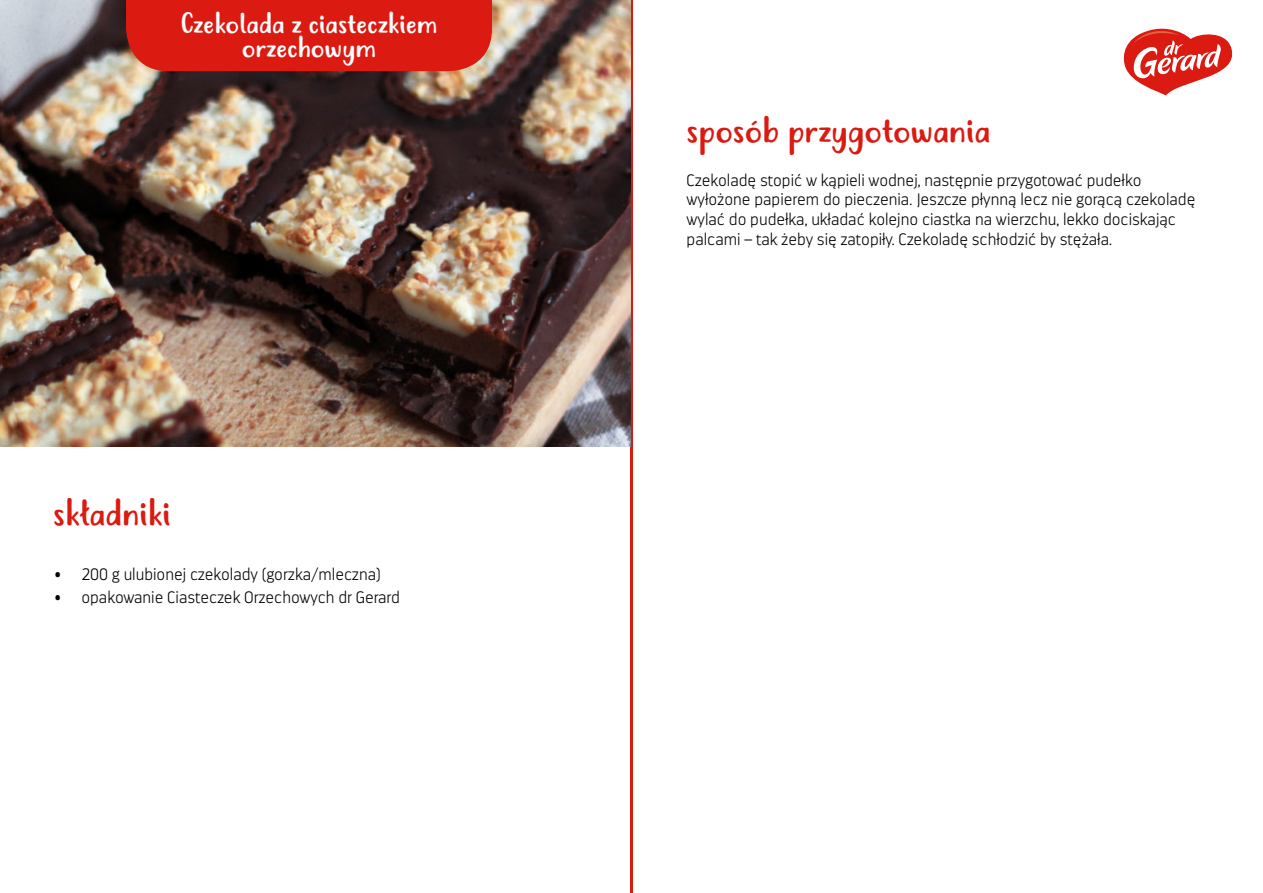
<style>
.page{position:relative;width:1263px;height:893px;background:#fff}
.page>*{position:absolute;margin:0;border:0;box-sizing:border-box;transform-origin:0 0}
.t1{font:34.5px "Justtellmewhat";color:#db1b12}
.t2{font:27px/24px "Justtellmewhat";color:#fff;text-align:center}
.t3{font:200 16.5px/19.8px "Darwin";color:#000}
</style>
<div class="page">
<hr style="left:630px;top:0;width:3px;height:893px;background:#db1b12">
<svg style="left:1123px;top:28px;width:110px;height:67px"></svg>
<img style="left:0;top:0;width:630px;height:446px">
<div style="left:126px;top:0;width:366px;height:71px;background:#db1b12"></div>
<h2 class="t2" style="left:180px;top:14px;width:258px">Czekolada z ciasteczkiem orzechowym</h2>
<h1 class="t1" style="left:53px;top:492px;width:119px">składniki</h1>
<p class="t3" style="left:54px;top:565px;width:328px">• 200 g ulubionej czekolady (gorzka/mleczna)</p>
<p class="t3" style="left:54px;top:587px;width:347px">• opakowanie Ciasteczek Orzechowych dr Gerard</p>
<h1 class="t1" style="left:687px;top:109px;width:305px">sposób przygotowania</h1>
<p class="t3" style="left:687px;top:170px;width:510px">Czekoladę stopić w kąpieli wodnej, następnie przygotować pudełko wyłożone papierem do pieczenia. Jeszcze płynną lecz nie gorącą czekoladę wylać do pudełka, układać kolejno ciastka na wierzchu, lekko dociskając palcami – tak żeby się zatopiły. Czekoladę schłodzić by stężała.</p>
</div>
